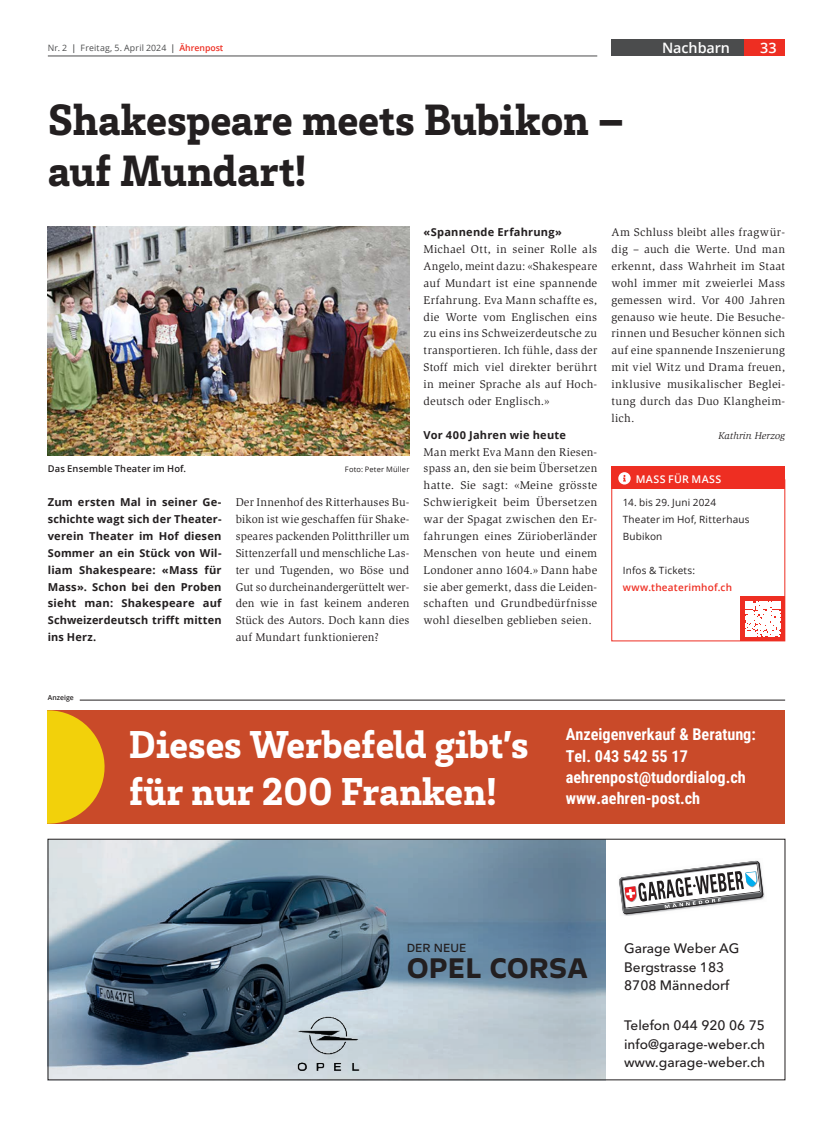
<style>
.page{position:relative;width:833px;height:1134px;background:#fff}
.page>*{position:absolute;margin:0;border:0;box-sizing:border-box;transform-origin:0 0}
.t1{font:900 45px/50.6px "Brix Slab";letter-spacing:-.005em;color:#231f20}
.t2{font:900 39.88px/47.6px "Brix Slab";color:#fff}
.t3{font:700 32.75px "Opel Next";color:#231f20}
.t4{font:700 16.25px/21.4px "Roboto Condensed";color:#fff}
.t5{font:600 14.38px "Open Sans";letter-spacing:-.005em;color:#fff}
.t6{font:500 13.62px/18.6px "Avenir Next";color:#231f20}
.t7{font:13.62px "Opel Next";color:#231f20}
.t8{font:11.5px/16.9px "Slimbach Std";letter-spacing:.02em;color:#231f20;text-align:justify}
.t9{font:700 11px/16.9px "Open Sans";letter-spacing:.02em;color:#231f20;text-align:justify}
.t10{font:600 10.62px "Open Sans";letter-spacing:.035em;color:#fff}
.t11{font:10px/16.9px "Open Sans";letter-spacing:.02em;color:#231f20}
.t12{font:600 10px "Open Sans";letter-spacing:.02em;color:#ee2e22}
.t13{font:italic 10px "Slimbach Std";letter-spacing:.01em;color:#231f20}
.t14{font:600 9.38px "Open Sans";letter-spacing:.02em;color:#231f20}
.t15{font:8.75px "Open Sans";letter-spacing:.02em;color:#4b4c4d}
.t16{font:7.5px "Open Sans";letter-spacing:.025em;color:#231f20}
.t17{font:600 6.88px "Open Sans";letter-spacing:.005em;color:#231f20}
.s1{font-weight:600}
.s2{font-weight:600;color:#ee2e22}
</style>
<div class="page">
<div style="left:744px;top:39px;width:41px;height:17px;background:#ee2e22"></div>
<hr style="left:48px;top:56px;width:549px;height:1px;background:#4b4c4d">
<div style="left:611px;top:39px;width:133px;height:17px;background:#4b4c4d"></div>
<hr style="left:80px;top:700px;width:705px;height:1px;background:#231f20">
<img style="left:50px;top:841px;width:518px;height:237px">
<img style="left:297px;top:1016px;width:62px;height:54px">
<img style="left:568px;top:841px;width:37px;height:237px">
<img style="left:623px;top:860px;width:142px;height:56px">
<svg style="left:619px;top:861px;width:144px;height:53px"></svg>
<div style="left:611px;top:479px;width:174px;height:162px;border:1px solid #ee2e22"></div>
<div style="left:611px;top:467px;width:174px;height:22px;background:#ee2e22"></div>
<svg style="left:618px;top:472px;width:12px;height:12px"></svg>
<div style="left:740px;top:597px;width:45px;height:44px;background:#ee2e22"></div>
<svg style="left:745px;top:602px;width:35px;height:34px"></svg>
<img style="left:48px;top:226px;width:361px;height:230px">
<div style="left:48px;top:710px;width:737px;height:114px;background:#c94a29"></div>
<svg style="left:48px;top:710px;width:57px;height:114px"></svg>
<p class="t15" style="left:48px;top:42px;width:177px">Nr. 2 <span class="s1">|</span> Freitag, 5. April 2024 <span class="s1">|</span> <span class="s2">Ährenpost</span></p>
<p class="t5" style="left:662px;top:38px;width:69px">Nachbarn</p>
<p class="t5" style="left:760px;top:38px;width:18px">33</p>
<h1 class="t1" style="left:48px;top:92px;width:577px">Shakespeare meets Bubikon – auf Mundart!</h1>
<p class="t14" style="left:48px;top:463px;width:140px">Das Ensemble Theater im Hof.</p>
<p class="t16" style="left:345px;top:465px;width:66px">Foto: Peter Müller</p>
<p class="t9" style="left:48px;top:493px;width:175px">Zum ersten Mal in seiner Ge&shy;schichte wagt sich der Theater&shy;verein Theater im Hof diesen Sommer an ein Stück von Wil&shy;liam Shakespeare: «Mass für Mass». Schon bei den Proben sieht man: Shakespeare auf Schweizerdeutsch trifft mitten ins Herz.</p>
<p class="t8" style="left:236px;top:494px;width:175px">Der Innenhof des Ritterhauses Bu&shy;bikon ist wie geschaffen für Shake&shy;speares packenden Politthriller um Sittenzerfall und menschliche Las&shy;ter und Tugenden, wo Böse und Gut so durcheinandergerüttelt wer&shy;den wie in fast keinem anderen Stück des Autors. Doch kann dies auf Mundart funktionieren?</p>
<p class="t9" style="left:423px;top:223px;width:140px">«Spannende Erfahrung»</p>
<p class="t8" style="left:423px;top:241px;width:175px">Michael Ott, in seiner Rolle als Angelo, meint dazu: «Shakespeare auf Mundart ist eine spannende Erfahrung. Eva Mann schaffte es, die Worte vom Englischen eins zu eins ins Schweizerdeutsche zu transportieren. Ich fühle, dass der Stoff mich viel direkter berührt in meiner Sprache als auf Hoch&shy;deutsch oder Englisch.»</p>
<p class="t9" style="left:423px;top:426px;width:144px">Vor 400 Jahren wie heute</p>
<p class="t8" style="left:423px;top:443px;width:175px">Man merkt Eva Mann den Riesen&shy;spass an, den sie beim Übersetzen hatte. Sie sagt: «Meine grösste Schwierigkeit beim Übersetzen war der Spagat zwischen den Er&shy;fahrungen eines Zürioberländer Menschen von heute und einem Londoner anno 1604.» Dann habe sie aber gemerkt, dass die Leiden&shy;schaften und Grundbedürfnisse wohl dieselben geblieben seien.</p>
<p class="t8" style="left:611px;top:224px;width:175px">Am Schluss bleibt alles fragwür&shy;dig – auch die Werte. Und man erkennt, dass Wahrheit im Staat wohl immer mit zweierlei Mass gemessen wird. Vor 400 Jahren genauso wie heute. Die Besuche&shy;rinnen und Besucher können sich auf eine spannende Inszenierung mit viel Witz und Drama freuen, inklusive musikalischer Beglei&shy;tung durch das Duo Klangheim&shy;lich.</p>
<p class="t13" style="left:718px;top:430px;width:68px">Kathrin Herzog</p>
<p class="t10" style="left:636px;top:471px;width:87px">MASS FÜR MASS</p>
<p class="t11" style="left:622px;top:494px;width:128px">14. bis 29. Juni 2024<br>Theater im Hof, Ritterhaus<br>Bubikon</p>
<p class="t11" style="left:622px;top:561px;width:74px">Infos &amp; Tickets:</p>
<p class="t12" style="left:622px;top:580px;width:111px">www.theaterimhof.ch</p>
<p class="t17" style="left:48px;top:693px;width:28px">Anzeige</p>
<h2 class="t2" style="left:129px;top:718px;width:401px">Dieses Werbefeld gibt’s für nur 200 Franken!</h2>
<h3 class="t4" style="left:566px;top:723px;width:192px">Anzeigenverkauf &amp; Beratung:<br>Tel. 043 542 55 17 aehrenpost@tudordialog.ch www.aehren-post.ch</h3>
<p class="t7" style="left:407px;top:940px;width:61px">DER NEUE</p>
<h3 class="t3" style="left:407px;top:948px;width:183px">OPEL CORSA</h3>
<p class="t7" style="left:414px;top:940px;width:61px">DER NEUE</p>
<h3 class="t3" style="left:414px;top:948px;width:183px">OPEL CORSA</h3>
<p class="t6" style="left:617px;top:938px;width:117px">Garage Weber AG<br>Bergstras e 183<br>8708 Män edorf</p>
<p class="t6" style="left:617px;top:1015px;width:143px;text-align:justify">Telefon 04 920 06 75 info@garage-weber.ch www.garage-weber.ch</p>
<p class="t6" style="left:624px;top:938px;width:117px">Garage Weber AG<br>Bergstrasse 183<br>8708 Männedorf</p>
<p class="t6" style="left:624px;top:1015px;width:143px;text-align:justify">Telefon 044 920 06 75 info@garage-weber.ch www.garage-weber.ch</p>
</div>
